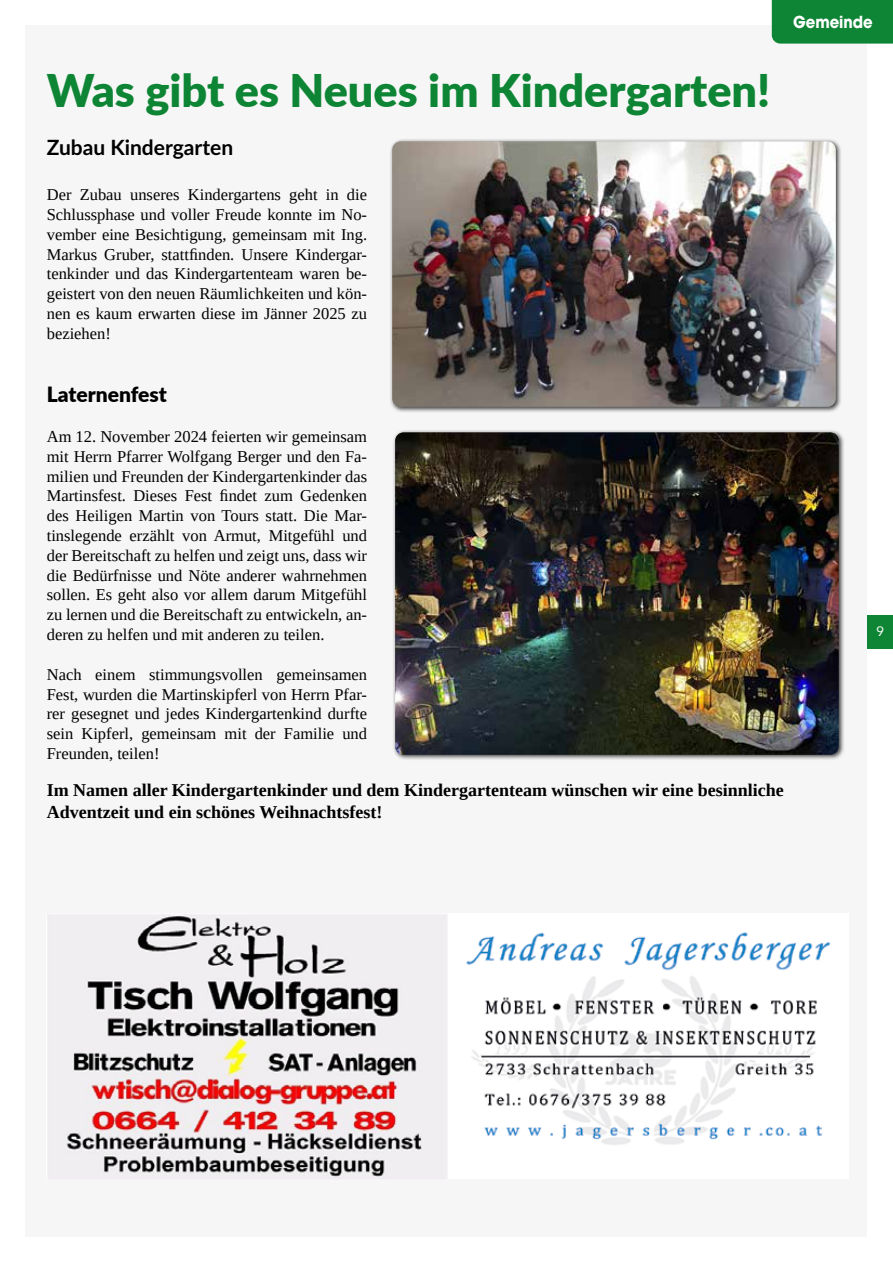
<style>
.page{position:relative;width:893px;height:1263px;background:#fff}
.page>*{position:absolute;margin:0;border:0;box-sizing:border-box;transform-origin:0 0}
.t1{font:900 45px "Lato";color:#0d8534}
.t2{font:700 21px "Lato";color:#000}
.t3{font:900 21px "Lato";color:#000}
.t4{font:700 18px/21.6px "Liberation Serif";color:#000}
.t5{font:16.5px/19.8px "Liberation Serif";color:#000;text-align:justify}
.t6{font:700 16.5px "ITC Avant Garde Pro";color:#fff;scale:.9 1}
.t7{font:13.5px "Avenir";color:#fff}
</style>
<div class="page">
<div style="left:26px;top:26px;width:841px;height:1211px;background:#f6f6f6"></div>
<div style="left:867px;top:615px;width:26px;height:33px;background:#0d8534"></div>
<div style="left:772px;top:0;width:121px;height:44px;background:#0d8534"></div>
<div style="left:389px;top:138px;width:453px;height:275px;background:#000;opacity:.75"></div>
<img style="left:392px;top:141px;width:444px;height:266px">
<div style="left:392px;top:429px;width:453px;height:332px;background:#000;opacity:.75"></div>
<img style="left:395px;top:432px;width:444px;height:323px">
<img style="left:49px;top:915px;width:373px;height:264px">
<img style="left:466px;top:932px;width:364px;height:212px">
<h1 class="t1" style="left:47px;top:57px;width:725px">Was gibt es Neues im Kindergarten!</h1>
<p class="t2" style="left:47px;top:132px;width:188px">Zubau Kindergarten</p>
<p class="t5" style="left:47px;top:185px;width:322px">Der Zubau unseres Kindergartens geht in die Schlussphase und voller Freude konnte im No&shy;vember eine Besichtigung, gemeinsam mit Ing.<br>Markus Gruber, stattfinden. Unsere Kindergar&shy;tenkinder und das Kindergartenteam waren be&shy;geistert von den neuen Räumlichkeiten und kön&shy;nen es kaum erwarten diese im Jänner 2025 zu beziehen!</p>
<p class="t6" style="left:793px;top:11px;width:90px">Gemeinde</p>
<p class="t3" style="left:47px;top:379px;width:122px">Laternenfest</p>
<p class="t5" style="left:47px;top:427px;width:322px">Am 12. November 2024 feierten wir gemeinsam mit Herrn Pfarrer Wolfgang Berger und den Fa&shy;milien und Freunden der Kindergartenkinder das Martinsfest. Dieses Fest findet zum Gedenken des Heiligen Martin von Tours statt. Die Mar&shy;tinslegende erzählt von Armut, Mitgefühl und der Bereitschaft zu helfen und zeigt uns, dass wir die Bedürfnisse und Nöte anderer wahrnehmen sollen. Es geht also vor allem darum Mitgefühl zu lernen und die Bereitschaft zu entwickeln, an&shy;deren zu helfen und mit anderen zu teilen.</p>
<p class="t5" style="left:47px;top:664px;width:322px">Nach einem stimmungsvollen gemeinsamen Fest, wurden die Martinskipferl von Herrn Pfar&shy;rer gesegnet und jedes Kindergartenkind durfte sein Kipferl, gemeinsam mit der Familie und Freunden, teilen!</p>
<p class="t4" style="left:47px;top:779px;width:739px">Im Namen aller Kindergartenkinder und dem Kindergartenteam wünschen wir eine besinnliche<br>Adventzeit und ein schönes Weihnachtsfest!</p>
<p class="t7" style="left:876px;top:620px;width:9px">9</p>
</div>
